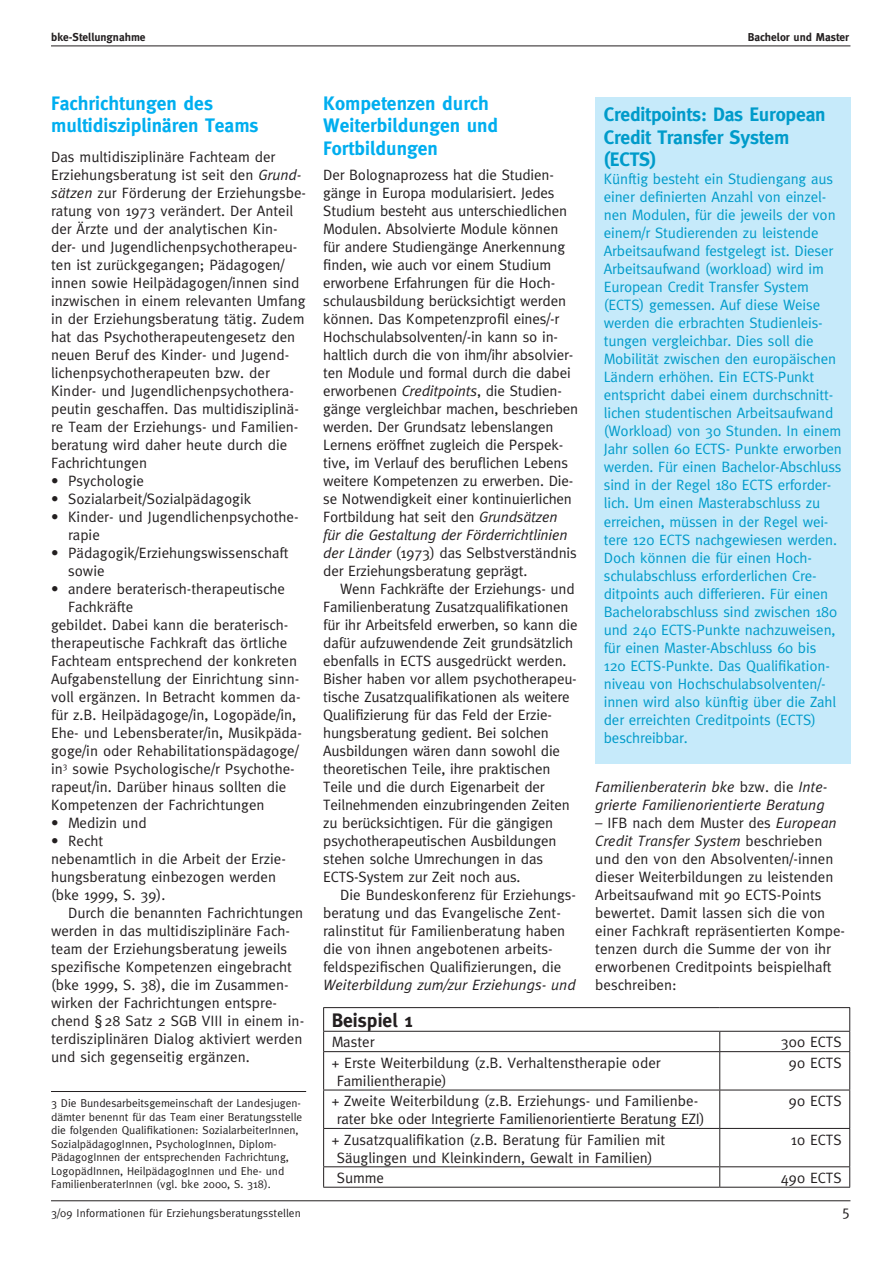
<style>
.page{position:relative;width:893px;height:1263px;background:#fff}
.page>*{position:absolute;margin:0;border:0;box-sizing:border-box;transform-origin:0 0}
._125_erste_zeile{font:700 19.5px/22.5px "Meta";color:#00aeef}
._125_SCHWARZ{font:700 19.5px/22.5px "Meta";letter-spacing:-.01em;color:#009bca}
._125_SCHWARZ-2{font:700 19.5px "Meta";color:#231f20}
._100_Bas{font:15px/18px "Meta";color:#231f20}
._100_mE{font:15px/18px "Meta";color:#231f20}
._100_Bas-2{font:15px/18px "Meta";letter-spacing:-.01em;color:#009bca}
._100_negE_PUNKT{font:15px/18px "Meta";color:#231f20}
._100_mE-2{font:italic 15px/18px "Meta";color:#231f20}
._075_Fußnote{font:11.4px/13.5px "Meta";color:#231f20}
.t1{font:700 11.4px "Meta";color:#231f20}
.s1{font-style:italic}
.s2{font-style:normal}
</style>
<div class="page">
<hr style="left:51px;top:1200px;width:799px;height:1px;background:#231f20">
<hr style="left:51px;top:46px;width:799px;height:1px;background:#231f20">
<hr style="left:51px;top:1091px;width:255px;height:1px;background:#231f20">
<svg style="left:323px;top:1007px;width:527px;height:44px"></svg>
<hr style="left:323px;top:1051px;width:397px;height:1px;background:#231f20">
<hr style="left:323px;top:1052px;width:1px;height:38px;background:#231f20">
<hr style="left:720px;top:1051px;width:130px;height:1px;background:#231f20">
<hr style="left:719px;top:1052px;width:1px;height:38px;background:#231f20">
<hr style="left:849px;top:1052px;width:1px;height:38px;background:#231f20">
<hr style="left:323px;top:1090px;width:397px;height:1px;background:#231f20">
<hr style="left:323px;top:1090px;width:1px;height:38px;background:#231f20">
<hr style="left:720px;top:1090px;width:130px;height:1px;background:#231f20">
<hr style="left:719px;top:1090px;width:1px;height:38px;background:#231f20">
<hr style="left:849px;top:1090px;width:1px;height:38px;background:#231f20">
<hr style="left:323px;top:1128px;width:397px;height:1px;background:#231f20">
<hr style="left:323px;top:1129px;width:1px;height:37px;background:#231f20">
<hr style="left:720px;top:1128px;width:130px;height:1px;background:#231f20">
<hr style="left:719px;top:1129px;width:1px;height:37px;background:#231f20">
<hr style="left:849px;top:1129px;width:1px;height:37px;background:#231f20">
<hr style="left:323px;top:1166px;width:397px;height:1px;background:#231f20">
<svg style="left:323px;top:1167px;width:1px;height:20px"></svg>
<hr style="left:720px;top:1166px;width:130px;height:1px;background:#231f20">
<svg style="left:719px;top:1167px;width:1px;height:20px"></svg>
<svg style="left:849px;top:1167px;width:1px;height:20px"></svg>
<hr style="left:323px;top:1187px;width:397px;height:1px;background:#231f20">
<hr style="left:720px;top:1187px;width:130px;height:1px;background:#231f20">
<div style="left:595px;top:98px;width:255px;height:666px;background:#c6eafa"></div>
<p class="t1" style="left:51px;top:31px;width:96px">bke-Stellungnahme</p>
<p class="t1" style="left:748px;top:31px;width:103px">Bachelor und Master</p>
<p class="_125_erste_zeile" style="left:51px;top:91px;width:209px">Fachrichtungen des multidisziplinären Teams</p>
<p class="_100_Bas" style="left:51px;top:148px;width:256px">Das multidisziplinäre Fachteam der Erziehungsberatung ist seit den <span class="s1">Grund&shy;sätzen</span> zur Förderung der Erziehungsbe&shy;ratung von 1973 verändert. Der Anteil der Ärzte und der analytischen Kin&shy;der- und Jugendlichenpsychotherapeu&shy;ten ist zurückgegangen; Pädagogen/ innen sowie Heilpädagogen/innen sind inzwischen in einem relevanten Umfang in der Erziehungsberatung tätig. Zudem hat das Psychotherapeutengesetz den neuen Beruf des Kinder- und Jugend&shy;lichenpsychotherapeuten bzw. der Kinder- und Jugendlichenpsychothera&shy;peutin geschaffen. Das multidisziplinä&shy;re Team der Erziehungs- und Familien&shy;beratung wird daher heute durch die Fachrichtungen</p>
<p class="_100_negE_PUNKT" style="left:51px;top:472px;width:94px">• Psychologie</p>
<p class="_100_negE_PUNKT" style="left:51px;top:490px;width:202px">• Sozialarbeit/Sozialpädagogik</p>
<p class="_100_negE_PUNKT" style="left:68px;top:508px;width:232px;text-indent:-17px">• Kinder- und Jugendlichenpsychothe&shy;rapie</p>
<p class="_100_negE_PUNKT" style="left:68px;top:544px;width:222px;text-indent:-17px">• Pädagogik/Erziehungswissenschaft sowie</p>
<p class="_100_negE_PUNKT" style="left:68px;top:580px;width:219px;text-indent:-17px">• andere beraterisch-therapeutische<br>Fachkräfte</p>
<p class="_100_Bas" style="left:51px;top:616px;width:252px">gebildet. Dabei kann die beraterisch&shy;therapeutische Fachkraft das örtliche Fachteam entsprechend der konkreten Aufgabenstellung der Einrichtung sinn&shy;voll ergänzen. In Betracht kommen da&shy;für z.B. Heilpädagoge/in, Logopäde/in, Ehe- und Lebensberater/in, Musikpäda&shy;goge/in oder Rehabilitationspädagoge/ in<sup>3</sup> sowie Psychologische/r Psychothe&shy;rapeut/in. Darüber hinaus sollten die Kompetenzen der Fachrichtungen</p>
<p class="_100_negE_PUNKT" style="left:51px;top:814px;width:97px">• Medizin und</p>
<p class="_100_negE_PUNKT" style="left:51px;top:832px;width:54px">• Recht</p>
<p class="_100_Bas" style="left:51px;top:850px;width:236px">nebenamtlich in die Arbeit der Erzie&shy;hungsberatung einbezogen werden (bke 1999, S. 39).</p>
<p class="_100_mE" style="left:51px;top:904px;width:255px;text-indent:17px">Durch die benannten Fachrichtungen werden in das multidisziplinäre Fach&shy;team der Erziehungsberatung jeweils spezifische Kompetenzen eingebracht (bke 1999, S. 38), die im Zusammen&shy;wirken der Fachrichtungen entspre&shy;chend §28 Satz 2 SGB VIII in einem in&shy;terdisziplinären Dialog aktiviert werden und sich gegenseitig ergänzen.</p>
<p class="_075_Fußnote" style="left:51px;top:1096px;width:253px">3 Die Bundesarbeitsgemeinschaft der Landesjugen&shy;dämter benennt für das Team einer Beratungsstelle die folgenden Qualifikationen: SozialarbeiterInnen, SozialpädagogInnen, PsychologInnen, Diplom-PädagogInnen der entsprechenden Fachrichtung, LogopädInnen, HeilpädagogInnen und Ehe- und FamilienberaterInnen (vgl. bke 2000, S. 318).</p>
<p class="_125_erste_zeile" style="left:323px;top:91px;width:177px">Kompetenzen durch<br>Weiterbildungen und<br>Fortbildungen</p>
<p class="_100_Bas" style="left:323px;top:166px;width:257px">Der Bolognaprozess hat die Studien&shy;gänge in Europa modularisiert. Jedes Studium besteht aus unterschiedlichen Modulen. Absolvierte Module können für andere Studiengänge Anerkennung finden, wie auch vor einem Studium erworbene Erfahrungen für die Hoch&shy;schulausbildung berücksichtigt werden können. Das Kompetenzprofil eines/-r Hochschulabsolventen/-in kann so in&shy;haltlich durch die von ihm/ihr absolvier&shy;ten Module und formal durch die dabei erworbenen <span class="s1">Creditpoints</span>, die Studien&shy;gänge vergleichbar machen, beschrieben werden. Der Grundsatz lebenslangen Lernens eröffnet zugleich die Perspek&shy;tive, im Verlauf des beruflichen Lebens weitere Kompetenzen zu erwerben. Die&shy;se Notwendigkeit einer kontinuierlichen Fortbildung hat seit den <span class="s1">Grundsätzen<br>für die Gestaltung der Förderrichtlinien der Länder</span> (1973) das Selbstverständnis der Erziehungsberatung geprägt.</p>
<p class="_100_mE" style="left:323px;top:580px;width:256px;text-indent:17px">Wenn Fachkräfte der Erziehungs- und Familienberatung Zusatzqualifikationen für ihr Arbeitsfeld erwerben, so kann die dafür aufzuwendende Zeit grundsätzlich ebenfalls in ECTS ausgedrückt werden.<br>Bisher haben vor allem psychotherapeu&shy;tische Zusatzqualifikationen als weitere Qualifizierung für das Feld der Erzie&shy;hungsberatung gedient. Bei solchen Ausbildungen wären dann sowohl die theoretischen Teile, ihre praktischen Teile und die durch Eigenarbeit der Teilnehmenden einzubringenden Zeiten zu berücksichtigen. Für die gängigen psychotherapeutischen Ausbildungen stehen solche Umrechungen in das ECTS-System zur Zeit noch aus.</p>
<p class="_100_mE" style="left:323px;top:886px;width:254px;text-indent:17px">Die Bundeskonferenz für Erziehungs&shy;beratung und das Evangelische Zent&shy;ralinstitut für Familienberatung haben die von ihnen angebotenen arbeits&shy;feldspezifischen Qualifizierungen, die <span class="s1">Weiterbildung zum/zur Erziehungs- und</span></p>
<p class="_125_SCHWARZ" style="left:604px;top:103px;width:223px">Creditpoints: Das European<br>Credit Transfer System (ECTS)</p>
<p class="_100_Bas-2" style="left:604px;top:170px;width:240px">Künftig besteht ein Studiengang aus einer definierten Anzahl von einzel&shy;nen Modulen, für die jeweils der von einem/r Studierenden zu leistende Arbeitsaufwand festgelegt ist. Dieser Arbeitsaufwand (workload) wird im European Credit Transfer System (ECTS) gemessen. Auf diese Weise werden die erbrachten Studienleis&shy;tungen vergleichbar. Dies soll die Mobilität zwischen den europäischen Ländern erhöhen. Ein ECTS-Punkt entspricht dabei einem durchschnitt&shy;lichen studentischen Arbeitsaufwand (Workload) von 30 Stunden. In einem Jahr sollen 60 ECTS- Punkte erworben werden. Für einen Bachelor-Abschluss sind in der Regel 180 ECTS erforder&shy;lich. Um einen Masterabschluss zu erreichen, müssen in der Regel wei&shy;tere 120 ECTS nachgewiesen werden.<br>Doch können die für einen Hoch&shy;schulabschluss erforderlichen Cre&shy;ditpoints auch differieren. Für einen Bachelorabschluss sind zwischen 180 und 240 ECTS-Punkte nachzuweisen, für einen Master-Abschluss 60 bis 120 ECTS-Punkte. Das Qualifikation&shy;niveau von Hochschulabsolventen/- innen wird also künftig über die Zahl der erreichten Creditpoints (ECTS) beschreibbar.</p>
<p class="_100_mE-2" style="left:595px;top:778px;width:234px">Familienberaterin bke <span class="s2">bzw. die</span> Inte&shy;grierte Familienorientierte Beratung</p>
<p class="_100_mE" style="left:595px;top:814px;width:251px"><span class="s1">–</span> IFB nach dem Muster des <span class="s1">European Credit Transfer System</span> beschrieben und den von den Absolventen/-innen dieser Weiterbildungen zu leistenden Arbeitsaufwand mit 90 ECTS-Points bewertet. Damit lassen sich die von einer Fachkraft repräsentierten Kompe&shy;tenzen durch die Summe der von ihr erworbenen Creditpoints beispielhaft beschreiben:</p>
<p class="_125_SCHWARZ-2" style="left:332px;top:1009px;width:83px">Beispiel 1</p>
<p class="_100_Bas" style="left:332px;top:1033px;width:44px">Master</p>
<p class="_100_Bas" style="left:781px;top:1033px;width:62px">300 ECTS</p>
<p class="_100_Bas" style="left:332px;top:1053px;width:331px">+ Erste Weiterbildung (z.B. Verhaltenstherapie oder</p>
<p class="_100_Bas" style="left:337px;top:1071px;width:112px">Familientherapie)</p>
<p class="_100_Bas" style="left:789px;top:1053px;width:54px">90 ECTS</p>
<p class="_100_Bas" style="left:332px;top:1092px;width:374px;text-align:center">+ Zweite Weiterbildung (z.B. Erziehungs- und Familienbe&shy;rater bke oder Integrierte Familienorientierte Beratung EZI)</p>
<p class="_100_Bas" style="left:789px;top:1092px;width:54px">90 ECTS</p>
<p class="_100_Bas" style="left:332px;top:1130px;width:335px;text-align:center">+ Zusatzqualifikation (z.B. Beratung für Familien mit<br>Säuglingen und Kleinkindern, Gewalt in Familien)</p>
<p class="_100_Bas" style="left:791px;top:1130px;width:52px">10 ECTS</p>
<p class="_100_Bas" style="left:337px;top:1168px;width:49px">Summe</p>
<p class="_100_Bas" style="left:781px;top:1168px;width:62px">490 ECTS</p>
<p class="_075_Fußnote" style="left:51px;top:1206px;width:251px">3/09 Informationen für Erziehungsberatungsstellen</p>
<p class="_100_Bas" style="left:842px;top:1202px;width:10px">5</p>
</div>
